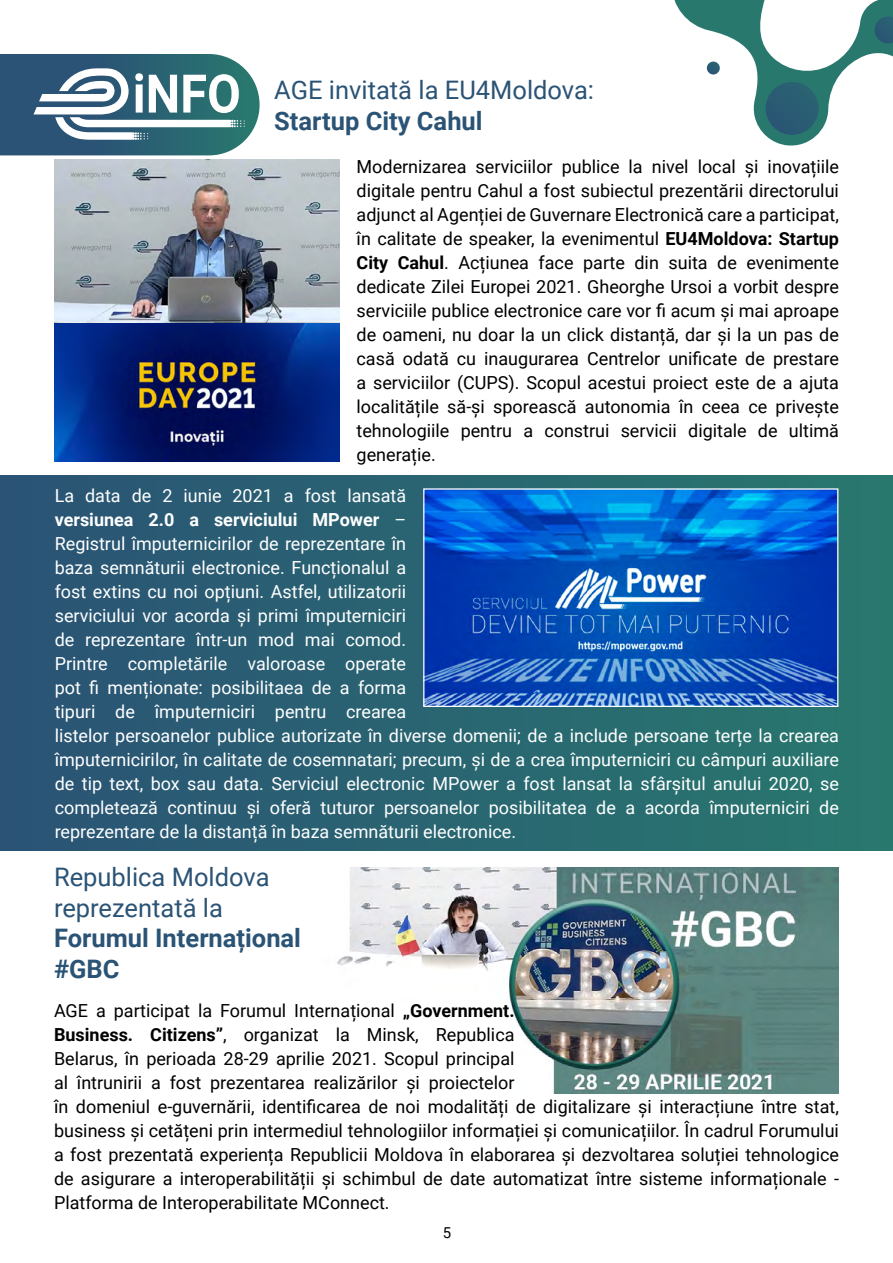
<style>
.page{position:relative;width:893px;height:1263px;background:#fff}
.page>*{position:absolute;margin:0;border:0;box-sizing:border-box;transform-origin:0 0}
.t1{font:25.5px/30.6px "Roboto";color:#2a5375}
.t2{font:700 25.5px/30.6px "Roboto";color:#2a5375}
.t3{font:18px/24px "Roboto";color:#000;text-align:justify}
.t4{font:18px/24px "Roboto";color:#fff}
.t5{font:15px "Roboto";color:#000}
.s1{font-weight:700}
</style>
<div class="page">
<div style="left:0;top:476px;width:893px;height:374px;background:linear-gradient(to right,#2a5375,#29786e)"></div>
<svg style="left:674px;top:0;width:219px;height:146px"></svg>
<svg style="left:0;top:54px;width:260px;height:101px"></svg>
<img style="left:54px;top:160px;width:286px;height:301px">
<img style="left:425px;top:490px;width:411px;height:215px">
<div style="left:423px;top:488px;width:415px;height:219px;border:1px solid #fff"></div>
<img style="left:337px;top:867px;width:502px;height:227px">
<div style="left:149px;top:1003px;width:348px;height:182px;background:#fff"></div>
<h1 class="t1" style="left:274px;top:74px;width:321px">AGE invitată la EU4Moldova:</h1>
<h1 class="t2" style="left:274px;top:104px;width:210px">Startup City Cahul</h1>
<p class="t3" style="left:357px;top:154px;width:484px">Modernizarea serviciilor publice la nivel local și inovațiile digitale pentru Cahul a fost subiectul prezentării directorului adjunct al Agenției de Guvernare Electronică care a participat, în calitate de speaker, la evenimentul <span class="s1">EU4Moldova: Startup City Cahul</span>. Acțiunea face parte din suita de evenimente dedicate Zilei Europei 2021. Gheorghe Ursoi a vorbit despre serviciile publice electronice care vor fi acum și mai aproape de oameni, nu doar la un click distanță, dar și la un pas de casă odată cu inaugurarea Centrelor unificate de prestare a serviciilor (CUPS). Scopul acestui proiect este de a ajuta localitățile să-și sporească autonomia în ceea ce privește tehnologiile pentru a construi servicii digitale de ultimă generație.</p>
<p class="t4" style="left:55px;top:483px;width:786px">La data de 2 iunie 2021 a fost lansată<br><span class="s1">versiunea 2.0 a serviciului MPower</span> –<br>Registrul împuternicirilor de reprezentare în<br>baza semnăturii electronice. Funcționalul a<br>fost extins cu noi opțiuni. Astfel, utilizatorii<br>serviciului vor acorda și primi împuterniciri<br>de reprezentare într-un mod mai comod.<br>Printre completările valoroase operate<br>pot fi menționate: posibilitaea de a forma<br>tipuri de împuterniciri pentru crearea<br>listelor persoanelor publice autorizate în diverse domenii; de a include persoane terțe la crearea împuternicirilor, în calitate de cosemnatari; precum, și de a crea împuterniciri cu câmpuri auxiliare de tip text, box sau data. Serviciul electronic MPower a fost lansat la sfârșitul anului 2020, se completează continuu și oferă tuturor persoanelor posibilitatea de a acorda împuterniciri de reprezentare de la distanță în baza semnăturii electronice.</p>
<h1 class="t1" style="left:54px;top:861px;width:217px">Republica Moldova reprezentată la</h1>
<h1 class="t2" style="left:54px;top:922px;width:249px">Forumul Internațional #GBC</h1>
<p class="t3" style="left:54px;top:998px;width:786px;text-align:left">AGE a participat la Forumul Internațional <span class="s1">„Government.<br>Business. Citizens”</span>, organizat la Minsk, Republica<br>Belarus, în perioada 28-29 aprilie 2021. Scopul principal<br>al întrunirii a fost prezentarea realizărilor și proiectelor<br>în domeniul e-guvernării, identificarea de noi modalități de digitalizare și interacțiune între stat, business și cetățeni prin intermediul tehnologiilor informației și comunicațiilor. În cadrul Forumului a fost prezentată experiența Republicii Moldova în elaborarea și dezvoltarea soluției tehnologice de asigurare a interoperabilității și schimbul de date automatizat între sisteme informaționale - Platforma de Interoperabilitate MConnect.</p>
<p class="t5" style="left:443px;top:1222px;width:10px">5</p>
</div>
